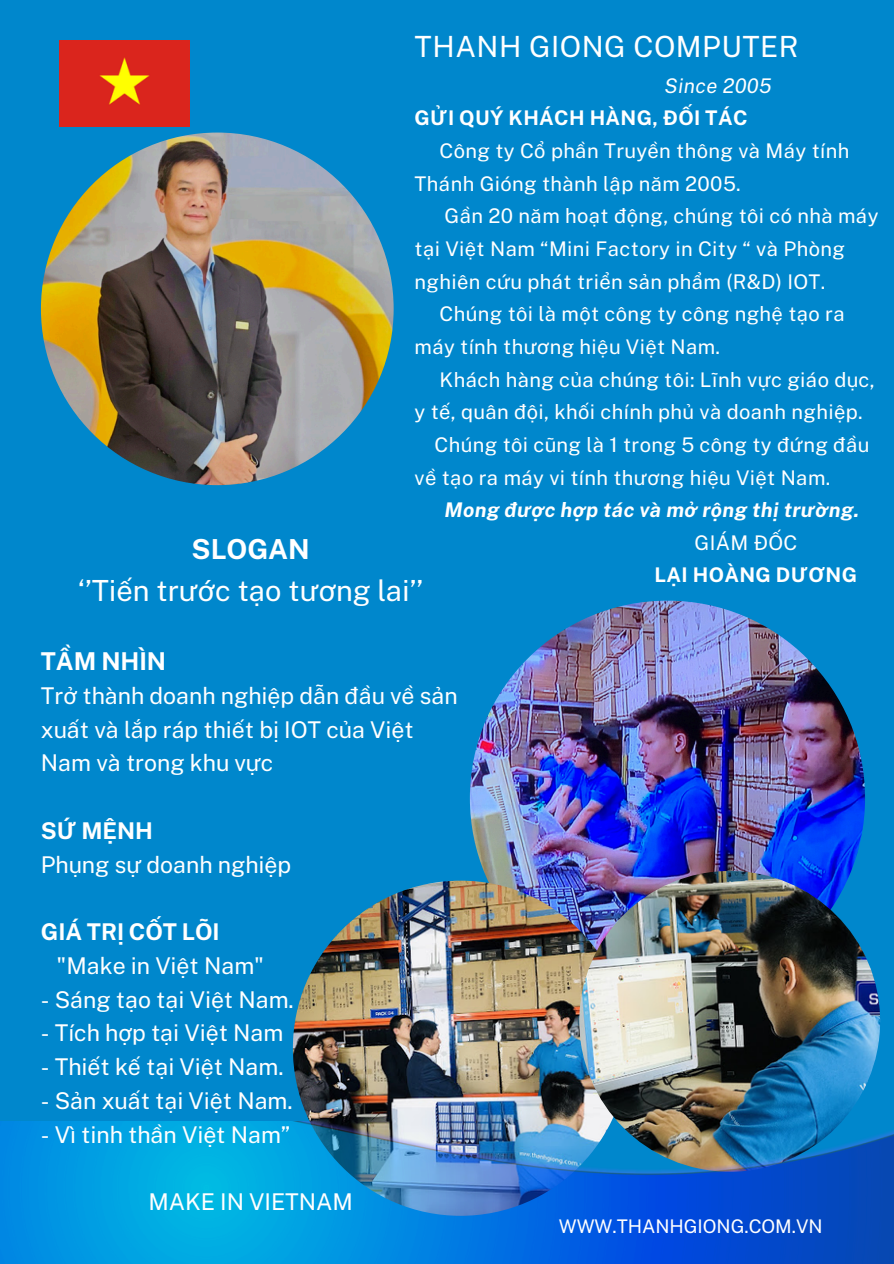
<style>
.page{position:relative;width:894px;height:1264px;background:#fff}
.page>*{position:absolute;margin:0;border:0;box-sizing:border-box;transform-origin:0 0}
.t1{font:29.25px "Public Sans";letter-spacing:.015em;color:#fff}
.t2{font:29.1px "Public Sans";letter-spacing:-.005em;color:#fff}
.t3{font:700 27.6px "Public Sans";letter-spacing:-.005em;color:#fff}
.t4{font:700 24.6px "Public Sans";letter-spacing:-.005em;color:#fff}
.t5{font:23.1px/33.8px "Public Sans";letter-spacing:-.005em;color:#fff}
.t6{font:20.25px/32.7px "Public Sans";letter-spacing:.015em;color:#fff}
.t7{font:700 20.25px "Public Sans";letter-spacing:.015em;color:#fff}
.t8{font:italic 700 20.25px "Public Sans";letter-spacing:.015em;color:#fff}
.t9{font:italic 20.25px "Public Sans";letter-spacing:.015em;color:#fff}
.t10{font:18.75px "Public Sans";letter-spacing:-.005em;color:#fff}
.s1{font-weight:700}
</style>
<div class="page">
<div style="left:0;top:0;width:893px;height:1121px;background:#0087cc"></div>
<img style="left:41px;top:132px;width:352px;height:353px;border-radius:50%">
<img style="left:469px;top:600px;width:395px;height:395px;border-radius:50%">
<img style="left:293px;top:880px;width:334px;height:335px;border-radius:50%">
<img style="left:579px;top:871px;width:300px;height:300px;border-radius:50%">
<img style="left:0;top:1121px;width:893px;height:142px">
<img style="left:60px;top:40px;width:129px;height:87px">
<p class="t1" style="left:414px;top:29px;width:385px">THANH GIONG COMPUTER</p>
<p class="t9" style="left:664px;top:74px;width:108px">Since 2005</p>
<p class="t7" style="left:414px;top:106px;width:334px">GỬI QUÝ KHÁCH HÀNG, ĐỐI TÁC</p>
<p class="t6" style="left:414px;top:134px;width:436px;text-indent:25px">Công ty Cổ phần Truyền thông và Máy tính<br>Thánh Gióng thành lập năm 2005.</p>
<p class="t6" style="left:414px;top:200px;width:465px;text-indent:30px">Gần 20 năm hoạt động, chúng tôi có nhà máy tại Việt Nam “Mini Factory in City “ và Phòng nghiên cứu phát triển sản phẩm (R&amp;D) IOT.</p>
<h1 class="t6" style="left:414px;top:297px;width:431px;text-indent:25px">Chúng tôi là một công ty công nghệ tạo ra máy tính thương hiệu Việt Nam.</h1>
<h3 class="t6" style="left:414px;top:363px;width:461px;text-indent:25px">Khách hàng của chúng tôi: Lĩnh vực giáo dục, y tế, quân đội, khối chính phủ và doanh nghiệp.</h3>
<h3 class="t6" style="left:414px;top:428px;width:456px;text-indent:20px">Chúng tôi cũng là 1 trong 5 công ty đứng đầu về tạo ra máy vi tính thương hiệu Việt Nam.</h3>
<h3 class="t8" style="left:444px;top:498px;width:416px">Mong được hợp tác và mở rộng thị trường.</h3>
<h2 class="t6" style="left:694px;top:526px;width:104px">GIÁM ĐỐC</h2>
<p class="t7" style="left:654px;top:563px;width:204px">LẠI HOÀNG DƯƠNG</p>
<p class="t3" style="left:191px;top:532px;width:120px">SLOGAN</p>
<p class="t2" style="left:78px;top:573px;width:346px">‘’Tiến trước tạo tương lai’’</p>
<p class="t4" style="left:41px;top:646px;width:127px">TẦM NHÌN</p>
<p class="t5" style="left:41px;top:678px;width:418px">Trở thành doanh nghiệp dẫn đầu về sản xuất và lắp ráp thiết bị IOT của Việt<br>Nam và trong khu vực</p>
<p class="t5" style="left:41px;top:813px;width:252px"><span class="s1">SỨ MỆNH<br></span>Phụng sự doanh nghiệp</p>
<p class="t5" style="left:57px;top:914px;width:209px;text-indent:-16px"><span class="s1">GIÁ TRỊ CỐT LÕI </span>"Make in Việt Nam"</p>
<p class="t5" style="left:41px;top:982px;width:254px">- Sáng tạo tại Việt Nam.</p>
<p class="t5" style="left:41px;top:1016px;width:244px">- Tích hợp tại Việt Nam</p>
<p class="t5" style="left:41px;top:1049px;width:244px">- Thiết kế tại Việt Nam.</p>
<p class="t5" style="left:41px;top:1083px;width:253px">- Sản xuất tại Việt Nam.</p>
<p class="t5" style="left:41px;top:1117px;width:251px">- Vì tinh thần Việt Nam”</p>
<p class="t5" style="left:148px;top:1184px;width:206px">MAKE IN VIETNAM</p>
<p class="t10" style="left:558px;top:1214px;width:265px">WWW.THANHGIONG.COM.VN</p>
</div>
